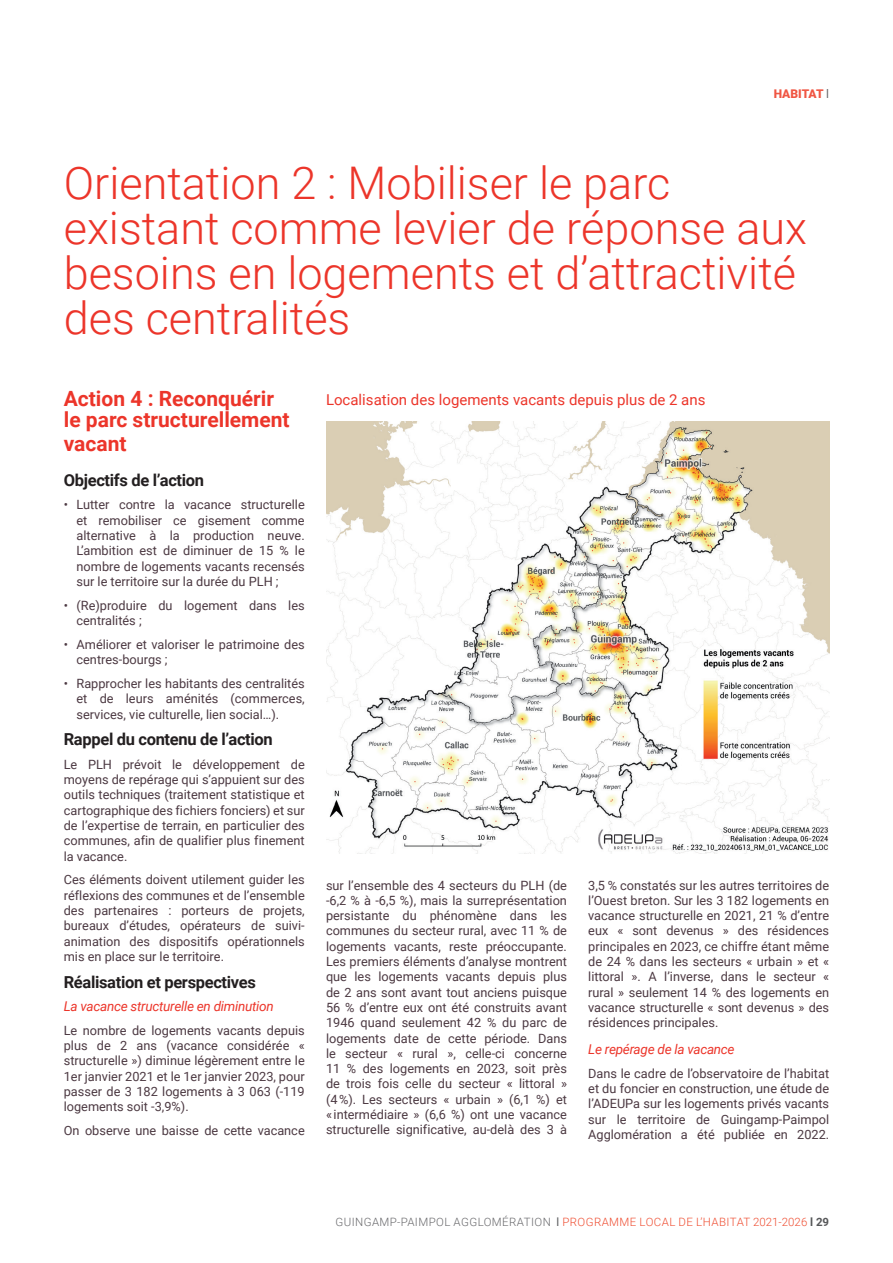
<style>
.page{position:relative;width:893px;height:1263px;background:#fff}
.page>*{position:absolute;margin:0;border:0;box-sizing:border-box;transform-origin:0 0}
.t1{font:300 45px/45px "Roboto";color:#ec352a}
.t2{font:700 21px/21px "Roboto";color:#ec352a}
.t3{font:700 16.5px "Roboto";letter-spacing:-.02em;color:#231f20}
.t4{font:15px "Roboto";color:#ec352a}
.t5{font:italic 13.5px "Roboto";letter-spacing:-.02em;color:#ec352a}
.t6{font:12.75px/15.3px "Roboto";color:#4c3942;text-align:justify}
.t7{font:900 12px "Roboto";color:#f05744}
.t8{font:300 11.55px "Roboto";letter-spacing:.035em;color:#ef4e32}
.s1{font-weight:400;color:#69696c}
.s2{color:#69696c}
.s3{font-weight:400;color:#57585a}
.s4{font-weight:700;color:#57585a}
</style>
<div class="page">
<img style="left:326px;top:421px;width:503px;height:432px">
<p class="t7" style="left:774px;top:85px;width:57px">HABITAT <span class="s1">l</span></p>
<h1 class="t1" style="left:64px;top:158px;width:745px">Orientation 2 : Mobiliser le parc existant comme levier de réponse aux besoins en logements et d’attractivité des centralités</h1>
<h2 class="t2" style="left:64px;top:387px;width:227px">Action 4 : Reconquérir le parc structurellement</h2>
<h2 class="t2" style="left:64px;top:432px;width:64px">vacant</h2>
<p class="t3" style="left:64px;top:468px;width:142px">Objectifs de l’action</p>
<p class="t6" style="left:77px;top:497px;width:230px;text-indent:-13px">• Lutter contre la vacance structurelle et remobiliser ce gisement comme alternative à la production neuve.<br>L’ambition est de diminuer de 15 % le nombre de logements vacants recensés sur le territoire sur la durée du PLH ;</p>
<p class="t6" style="left:77px;top:597px;width:230px;text-indent:-13px">• (Re)produire du logement dans les centralités ;</p>
<p class="t6" style="left:77px;top:636px;width:230px;text-indent:-13px">• Améliorer et valoriser le patrimoine des centres-bourgs ;</p>
<p class="t6" style="left:77px;top:675px;width:230px;text-indent:-13px">• Rapprocher les habitants des centralités et de leurs aménités (commerces, services, vie culturelle, lien social…).</p>
<p class="t3" style="left:64px;top:728px;width:211px">Rappel du contenu de l’action</p>
<p class="t6" style="left:64px;top:756px;width:242px">Le PLH prévoit le développement de moyens de repérage qui s’appuient sur des outils techniques (traitement statistique et cartographique des fichiers fonciers) et sur de l’expertise de terrain, en particulier des communes, afin de qualifier plus finement la vacance.</p>
<p class="t6" style="left:64px;top:872px;width:242px">Ces éléments doivent utilement guider les réflexions des communes et de l’ensemble des partenaires : porteurs de projets, bureaux d’études, opérateurs de suivi&shy;animation des dispositifs opérationnels mis en place sur le territoire.</p>
<p class="t3" style="left:64px;top:970px;width:194px">Réalisation et perspectives</p>
<p class="t5" style="left:64px;top:997px;width:211px">La vacance structurelle en diminution</p>
<p class="t6" style="left:64px;top:1022px;width:242px">Le nombre de logements vacants depuis plus de 2 ans (vacance considérée « structurelle ») diminue légèrement entre le 1er janvier 2021 et le 1er janvier 2023, pour passer de 3 182 logements à 3 063 (-119 logements soit -3,9%).</p>
<p class="t6" style="left:64px;top:1122px;width:242px">On observe une baisse de cette vacance</p>
<p class="t4" style="left:326px;top:389px;width:381px">Localisation des logements vacants depuis plus de 2 ans</p>
<p class="t6" style="left:326px;top:877px;width:242px">sur l’ensemble des 4 secteurs du PLH (de -6,2 % à -6,5 %), mais la surreprésentation persistante du phénomène dans les communes du secteur rural, avec 11 % de logements vacants, reste préoccupante.<br>Les premiers éléments d’analyse montrent que les logements vacants depuis plus de 2 ans sont avant tout anciens puisque 56 % d’entre eux ont été construits avant 1946 quand seulement 42 % du parc de logements date de cette période. Dans le secteur « rural », celle-ci concerne 11 % des logements en 2023, soit près de trois fois celle du secteur « littoral » (4 %). Les secteurs « urbain » (6,1 %) et « intermédiaire » (6,6 %) ont une vacance structurelle significative, au-delà des 3 à</p>
<p class="t6" style="left:588px;top:877px;width:242px">3,5 % constatés sur les autres territoires de l’Ouest breton. Sur les 3 182 logements en vacance structurelle en 2021, 21 % d’entre eux « sont devenus » des résidences principales en 2023, ce chiffre étant même de 24 % dans les secteurs « urbain » et « littoral ». A l’inverse, dans le secteur « rural » seulement 14 % des logements en vacance structurelle « sont devenus » des résidences principales.</p>
<p class="t5" style="left:588px;top:1039px;width:148px">Le repérage de la vacance</p>
<p class="t6" style="left:588px;top:1065px;width:242px">Dans le cadre de l’observatoire de l’habitat et du foncier en construction, une étude de l’ADEUPa sur les logements privés vacants sur le territoire de Guingamp-Paimpol Agglomération a été publiée en 2022.</p>
<p class="t8" style="left:336px;top:1214px;width:495px"><span class="s2">GUINGAMP-PAIMPOL AGGLOMÉRATION</span> <span class="s3">l</span> PROGRAMME LOCAL DE L’HABITAT 2021-2026 <span class="s4">l 29</span></p>
</div>
